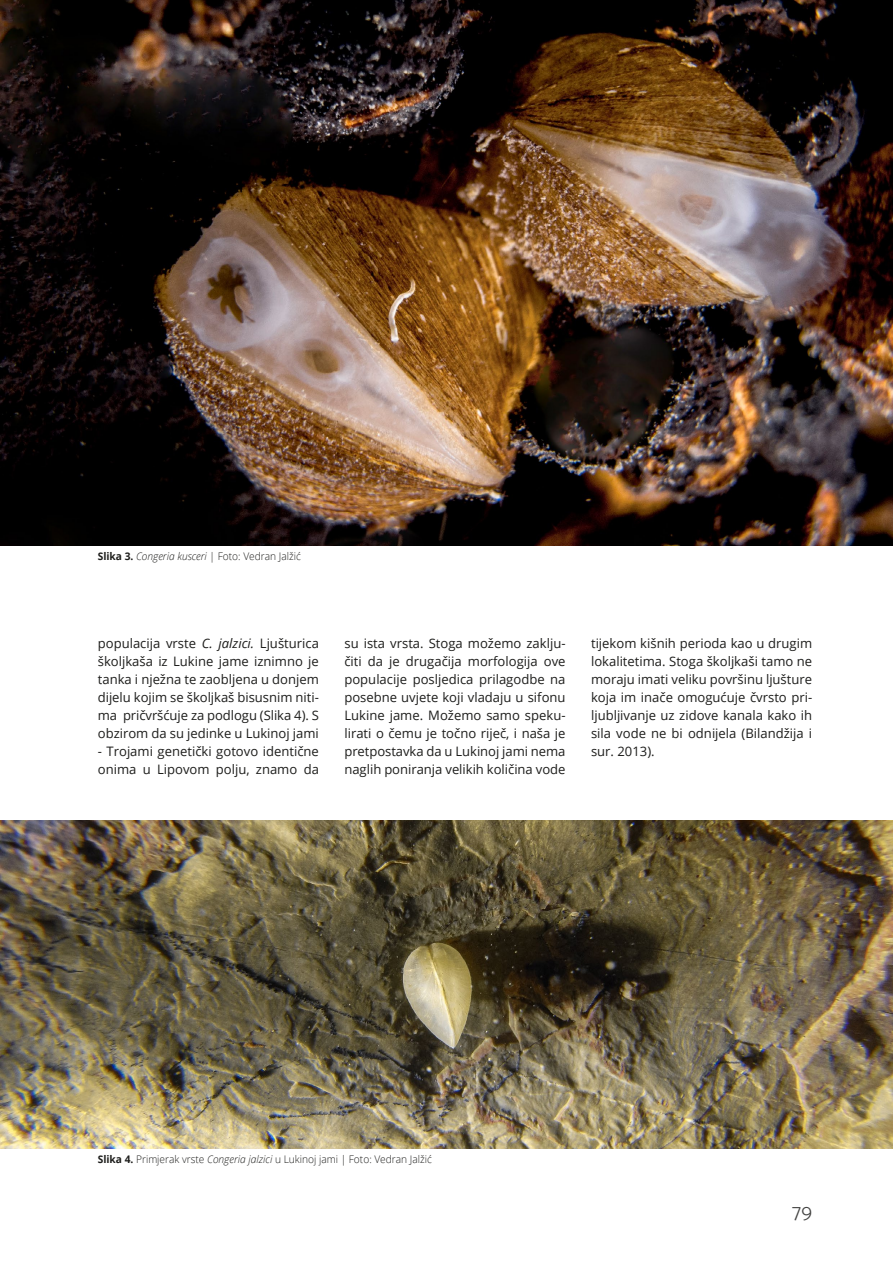
<style>
.page{position:relative;width:893px;height:1263px;background:#fff}
.page>*{position:absolute;margin:0;border:0;box-sizing:border-box;transform-origin:0 0}
.t1{font:300 21px "Catamaran";color:#424241}
.t2{font:13.05px/18px "Open Sans";color:#1d1d1b;text-align:justify}
.t3{font:300 10.5px "Open Sans";color:#1d1d1b}
.s1{font-weight:700}
.s2{font-style:italic}
</style>
<div class="page">
<img style="left:1px;top:821px;width:892px;height:327px">
<img style="left:0;top:821px;width:1px;height:327px">
<img style="left:0;top:0;width:893px;height:546px">
<p class="t3" style="left:98px;top:549px;width:205px"><span class="s1">Slika 3.</span> <span class="s2">Congeria kusceri</span> | Foto: Vedran Jalžić</p>
<p class="t2" style="left:98px;top:634px;width:223px">populacija vrste <span class="s2">C. jalzici.</span> Ljušturica školjkaša iz Lukine jame iznimno je tanka i nježna te zaobljena u donjem dijelu kojim se školjkaš bisusnim niti&shy;ma pričvršćuje za podlogu (Slika 4). S obzirom da su jedinke u Lukinoj jami</p>
<p class="t2" style="left:98px;top:742px;width:223px">- Trojami genetički gotovo identične onima u Lipovom polju, znamo da</p>
<p class="t2" style="left:344px;top:634px;width:223px">su ista vrsta. Stoga možemo zaklju&shy;čiti da je drugačija morfologija ove populacije posljedica prilagodbe na posebne uvjete koji vladaju u sifonu Lukine jame. Možemo samo speku&shy;lirati o čemu je točno riječ, i naša je pretpostavka da u Lukinoj jami nema naglih poniranja velikih količina vode</p>
<p class="t2" style="left:591px;top:634px;width:223px">tijekom kišnih perioda kao u drugim lokalitetima. Stoga školjkaši tamo ne moraju imati veliku površinu ljušture koja im inače omogućuje čvrsto pri&shy;ljubljivanje uz zidove kanala kako ih sila vode ne bi odnijela (Bilandžija i sur. 2013).</p>
<p class="t3" style="left:98px;top:1152px;width:336px"><span class="s1">Slika 4.</span> Primjerak vrste <span class="s2">Congeria jalzici</span> u Lukinoj jami | Foto: Vedran Jalžić</p>
<h1 class="t1" style="left:792px;top:1200px;width:22px">79</h1>
</div>
